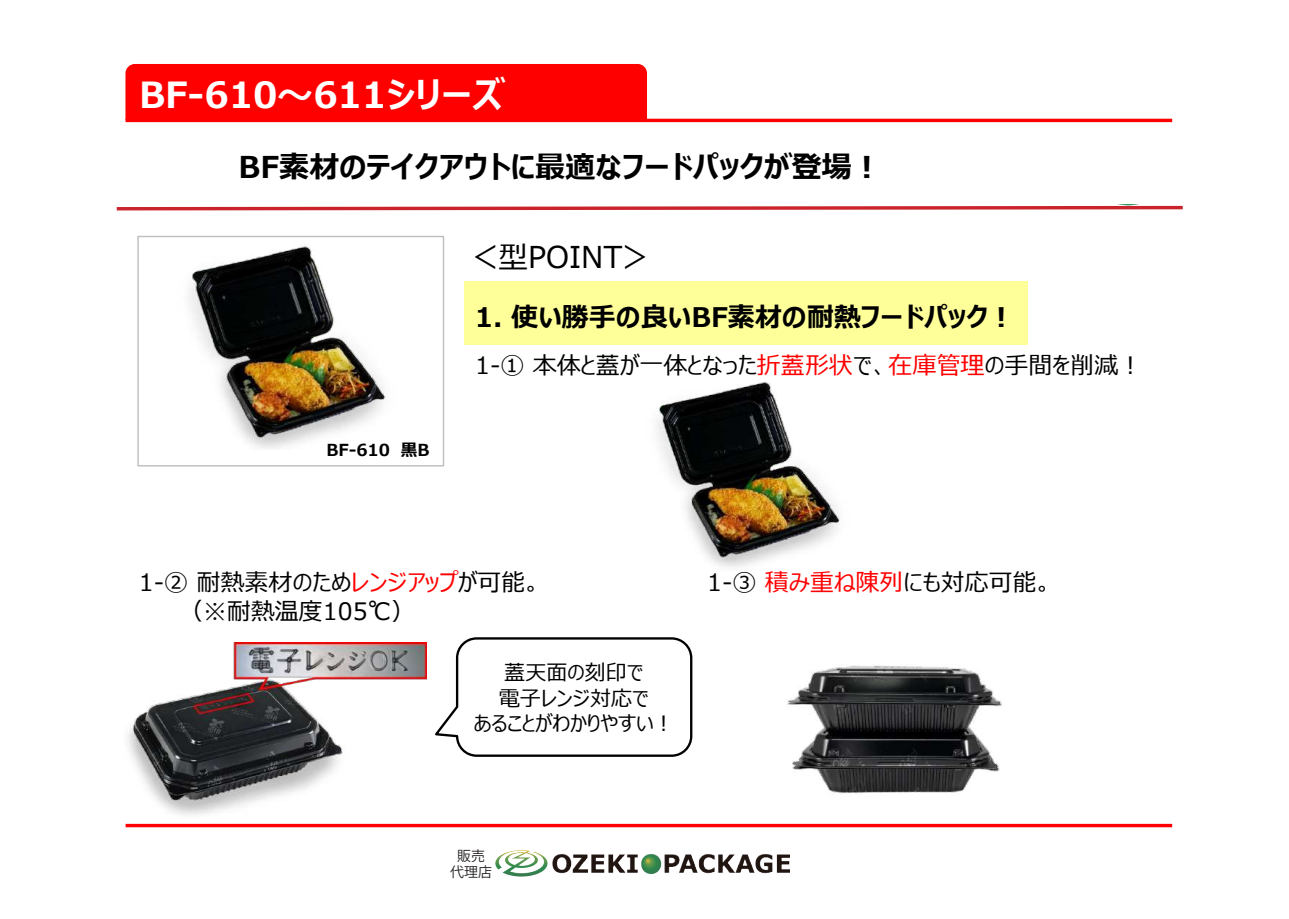
<style>
.page{position:relative;width:1289px;height:919px;background:#fff}
.page>*{position:absolute;margin:0;border:0;box-sizing:border-box;transform-origin:0 0}
.t1{font:700 36px "Meiryo UI";color:#fff}
.t2{font:700 30px "Meiryo UI";color:#000}
.t3{font:30px "Meiryo UI";color:#000}
.t4{font:700 27px "Meiryo UI";color:#000}
.t5{font:24px/28.8px "Meiryo UI";color:#000}
.t6{font:21.15px "Meiryo UI";letter-spacing:-.005em;color:#000}
.t7{font:21px "Meiryo UI";color:#000}
.t8{font:700 16.5px "Meiryo UI";letter-spacing:-.005em;color:#000}
.t9{font:13.95px/16.2px "Koz Go Pr 6 N";color:#231f20;text-align:center}
.s1{color:#f00}
</style>
<div class="page">
<div style="left:464px;top:281px;width:563px;height:63px;background:#ff9"></div>
<div style="left:125px;top:64px;width:522px;height:56px;background:#f00"></div>
<hr style="left:126px;top:119px;width:1046px;height:3px;background:#f00">
<svg style="left:126px;top:823px;width:1046px;height:4px;background:#ff3737"></svg>
<svg style="left:116px;top:204px;width:1067px;height:7px"></svg>
<div style="left:137px;top:236px;width:307px;height:230px;border:1px solid #bfbfbf"></div>
<img style="left:189px;top:246px;width:197px;height:202px">
<img style="left:656px;top:381px;width:185px;height:186px">
<img style="left:128px;top:642px;width:299px;height:173px">
<img style="left:787px;top:665px;width:215px;height:129px">
<svg style="left:435px;top:637px;width:258px;height:120px"></svg>
<img style="left:547px;top:854px;width:242px;height:20px">
<img style="left:496px;top:850px;width:51px;height:26px">
<h1 class="t1" style="left:139px;top:69px;width:367px">BF-610～611シリーズ</h1>
<p class="t2" style="left:141px;top:146px;width:742px"><sub>新製品</sub> BF素材のテイクアウトに最適なフードパックが登場︕</p>
<p class="t3" style="left:468px;top:236px;width:186px">＜型POINT＞</p>
<p class="t4" style="left:475px;top:298px;width:541px">1. 使い勝手の良いBF素材の耐熱フードパック︕</p>
<p class="t8" style="left:326px;top:438px;width:105px">BF-610 黒B</p>
<p class="t5" style="left:475px;top:352px;width:669px">1-① 本体と蓋が一体となった<span class="s1">折蓋形状</span>で、<span class="s1">在庫管理</span>の手間を削減︕</p>
<p class="t5" style="left:179px;top:569px;width:364px;text-indent:-40px">1-② 耐熱素材のため<span class="s1">レンジアップ</span>が可能。（※耐熱温度105℃）</p>
<p class="t5" style="left:707px;top:569px;width:347px">1-③ <span class="s1">積み重ね陳列</span>にも対応可能。</p>
<p class="t7" style="left:504px;top:658px;width:141px">蓋天面の刻印で</p>
<p class="t6" style="left:499px;top:683px;width:152px">電子レンジ対応で</p>
<p class="t7" style="left:474px;top:708px;width:201px">あることがわかりやすい︕</p>
<p class="t9" style="left:450px;top:848px;width:43px">販売代理店</p>
</div>
